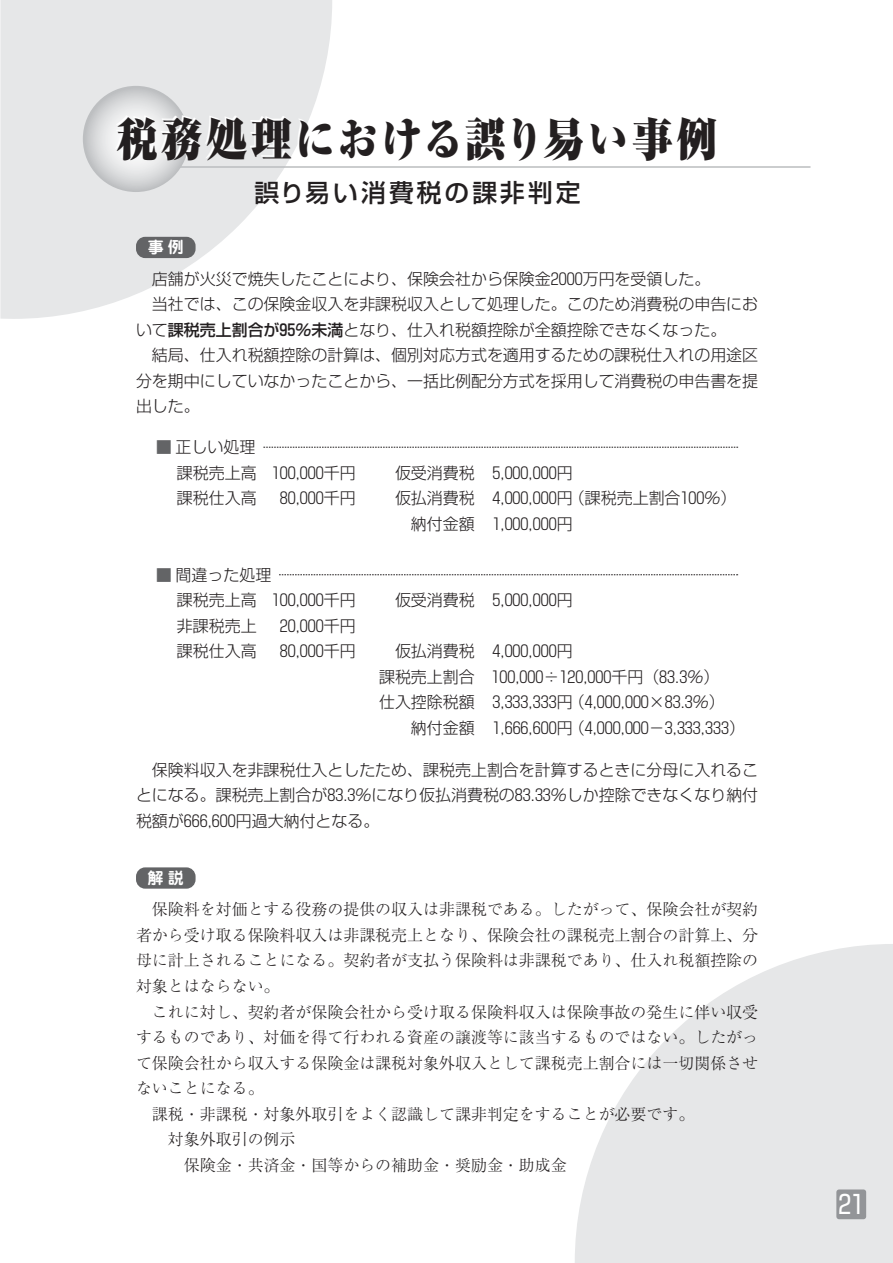
<style>
.page{position:relative;width:893px;height:1263px;background:#fff}
.page>*{position:absolute;margin:0;border:0;box-sizing:border-box;transform-origin:0 0}
.t1{font:900 44.85px "Ryumin";letter-spacing:.07em;color:#231f20;scale:.91 1}
.t2{font:25.5px "Hankaku Num Sgr";color:#fff}
.t3{font:500 24.75px "Shin Go";letter-spacing:.125em;color:#231f20}
.t4{font:300 15.9px/25.5px "Shin Go";color:#231f20}
.t5{font:300 15.9px/25.5px "Ryumin";color:#231f20;text-align:justify}
.t6{font:15.9px/25.5px "Hankaku Num Sgl";color:#231f20}
.t7{font:700 15.9px "Jun 501";color:#fff}
.s1{font-family:"Hankaku Num Sgl";font-weight:400}
.s2{font-weight:500}
.s3{font-family:"Hankaku Num Sgm";font-weight:400}
.s4{color:#636466}
.s5{font-family:"Shin Go";font-weight:300}
</style>
<div class="page">
<svg style="left:575px;top:944px;width:317px;height:319px;fill:#e6e7e8"></svg>
<svg style="left:0;top:0;width:332px;height:319px;fill:#e6e7e8"></svg>
<hr style="left:123px;top:166px;width:687px;height:2px;background:#bbbdbf">
<svg style="left:83px;top:86px;width:106px;height:106px"></svg>
<div style="left:136px;top:237px;width:59px;height:21px;background:#636466;border-radius:9px"></div>
<div style="left:136px;top:867px;width:59px;height:22px;background:#636466;border-radius:9px"></div>
<svg style="left:263px;top:447px;width:475px;height:1px"></svg>
<svg style="left:279px;top:575px;width:459px;height:1px"></svg>
<div style="left:836px;top:1189px;width:30px;height:30px;background:#939598;border-radius:3px"></div>
<h1 class="t1" style="left:117px;top:124px;width:662px">税務処理における誤り易い事例</h1>
<h3 class="t3" style="left:254px;top:183px;width:327px">誤り易い消費税の課非判定</h3>
<p class="t7" style="left:148px;top:241px;width:37px">事例</p>
<p class="t4" style="left:152px;top:268px;width:560px">店舗が火災で焼失したことにより、保険会社から保険金<span class="s1">2000</span>万円を受領した。</p>
<p class="t4" style="left:152px;top:294px;width:607px">当社では、この保険金収入を非課税収入として処理した。このため消費税の申告にお</p>
<p class="t4" style="left:136px;top:319px;width:591px">いて<span class="s2">課税売上割合が</span><span class="s3">95</span><span class="s2">％未満</span>となり、仕入れ税額控除が全額控除できなくなった。</p>
<p class="t4" style="left:152px;top:345px;width:607px">結局、仕入れ税額控除の計算は、個別対応方式を適用するための課税仕入れの用途区</p>
<p class="t4" style="left:136px;top:370px;width:623px">分を期中にしていなかったことから、一括比例配分方式を採用して消費税の申告書を提</p>
<p class="t4" style="left:136px;top:396px;width:65px">出した。</p>
<p class="t4" style="left:177px;top:436px;width:180px;text-indent:-21px"><span class="s4">■</span> 正しい処理<br>課税売上高 <span class="s1">100</span>,<span class="s1">000</span>千円</p>
<p class="t4" style="left:395px;top:462px;width:179px">仮受消費税 <span class="s1">5</span>,<span class="s1">000</span>,<span class="s1">000</span>円</p>
<p class="t4" style="left:177px;top:487px;width:81px">課税仕入高</p>
<p class="t6" style="left:280px;top:485px;width:77px">80<span class="s5">,</span>000<span class="s5">千円</span></p>
<p class="t4" style="left:411px;top:487px;width:327px;text-indent:-16px">仮払消費税 <span class="s1">4</span>,<span class="s1">000</span>,<span class="s1">000</span>円（課税売上割合<span class="s1">100</span>％）納付金額 <span class="s1">1</span>,<span class="s1">000</span>,<span class="s1">000</span>円</p>
<p class="t4" style="left:177px;top:564px;width:180px;text-indent:-21px"><span class="s4">■</span> 間違った処理<br>課税売上高 <span class="s1">100</span>,<span class="s1">000</span>千円</p>
<p class="t4" style="left:395px;top:590px;width:179px">仮受消費税 <span class="s1">5</span>,<span class="s1">000</span>,<span class="s1">000</span>円</p>
<p class="t4" style="left:177px;top:615px;width:81px">非課税売上</p>
<p class="t6" style="left:280px;top:613px;width:77px">20<span class="s5">,</span>000<span class="s5">千円</span></p>
<p class="t4" style="left:177px;top:641px;width:81px">課税仕入高</p>
<p class="t6" style="left:280px;top:638px;width:77px">80<span class="s5">,</span>000<span class="s5">千円</span></p>
<p class="t4" style="left:379px;top:641px;width:342px;text-indent:16px">仮払消費税 <span class="s1">4</span>,<span class="s1">000</span>,<span class="s1">000</span>円<br>課税売上割合 <span class="s1">100</span>,<span class="s1">000</span>÷<span class="s1">120</span>,<span class="s1">000</span>千円（<span class="s1">83</span>.<span class="s1">3</span>％）</p>
<p class="t6" style="left:411px;top:689px;width:335px;text-indent:-32px"><span class="s5">仕入控除税額</span> 3<span class="s5">,</span>333<span class="s5">,</span>333<span class="s5">円（</span>4<span class="s5">,</span>000<span class="s5">,</span>000<span class="s5">×</span>83<span class="s5">.</span>3<span class="s5">％）<br>納付金額</span> 1<span class="s5">,</span>666<span class="s5">,</span>600<span class="s5">円（</span>4<span class="s5">,</span>000<span class="s5">,</span>000<span class="s5">－</span>3<span class="s5">,</span>333<span class="s5">,</span>333<span class="s5">）</span></p>
<p class="t4" style="left:136px;top:759px;width:623px;text-align:justify;text-indent:16px">保険料収入を非課税仕入としたため、課税売上割合を計算するときに分母に入れることになる。課税売上割合が<span class="s1">83</span>.<span class="s1">3</span>％になり仮払消費税の<span class="s1">83</span>.<span class="s1">33</span>％しか控除できなくなり納付税額が<span class="s1">666</span>,<span class="s1">600</span>円過大納付となる。</p>
<p class="t7" style="left:148px;top:872px;width:37px">解説</p>
<p class="t5" style="left:136px;top:899px;width:623px;text-indent:16px">保険料を対価とする役務の提供の収入は非課税である。したがって、保険会社が契約者から受け取る保険料収入は非課税売上となり、保険会社の課税売上割合の計算上、分母に計上されることになる。契約者が支払う保険料は非課税であり、仕入れ税額控除の対象とはならない。</p>
<p class="t5" style="left:152px;top:1001px;width:607px">これに対し、契約者が保険会社から受け取る保険料収入は保険事故の発生に伴い収受</p>
<p class="t5" style="left:136px;top:1026px;width:623px">するものであり、対価を得て行われる資産の譲渡等に該当するものではない。したがっ</p>
<p class="t5" style="left:136px;top:1052px;width:623px">て保険会社から収入する保険金は課税対象外収入として課税売上割合には一切関係させ</p>
<p class="t5" style="left:136px;top:1077px;width:129px">ないことになる。</p>
<p class="t5" style="left:152px;top:1103px;width:544px">課税・非課税・対象外取引をよく認識して課非判定をすることが必要です。</p>
<p class="t5" style="left:168px;top:1128px;width:129px">対象外取引の例示</p>
<p class="t5" style="left:184px;top:1154px;width:384px">保険金・共済金・国等からの補助金・奨励金・助成金</p>
<h2 class="t2" style="left:838px;top:1192px;width:27px">21</h2>
</div>
